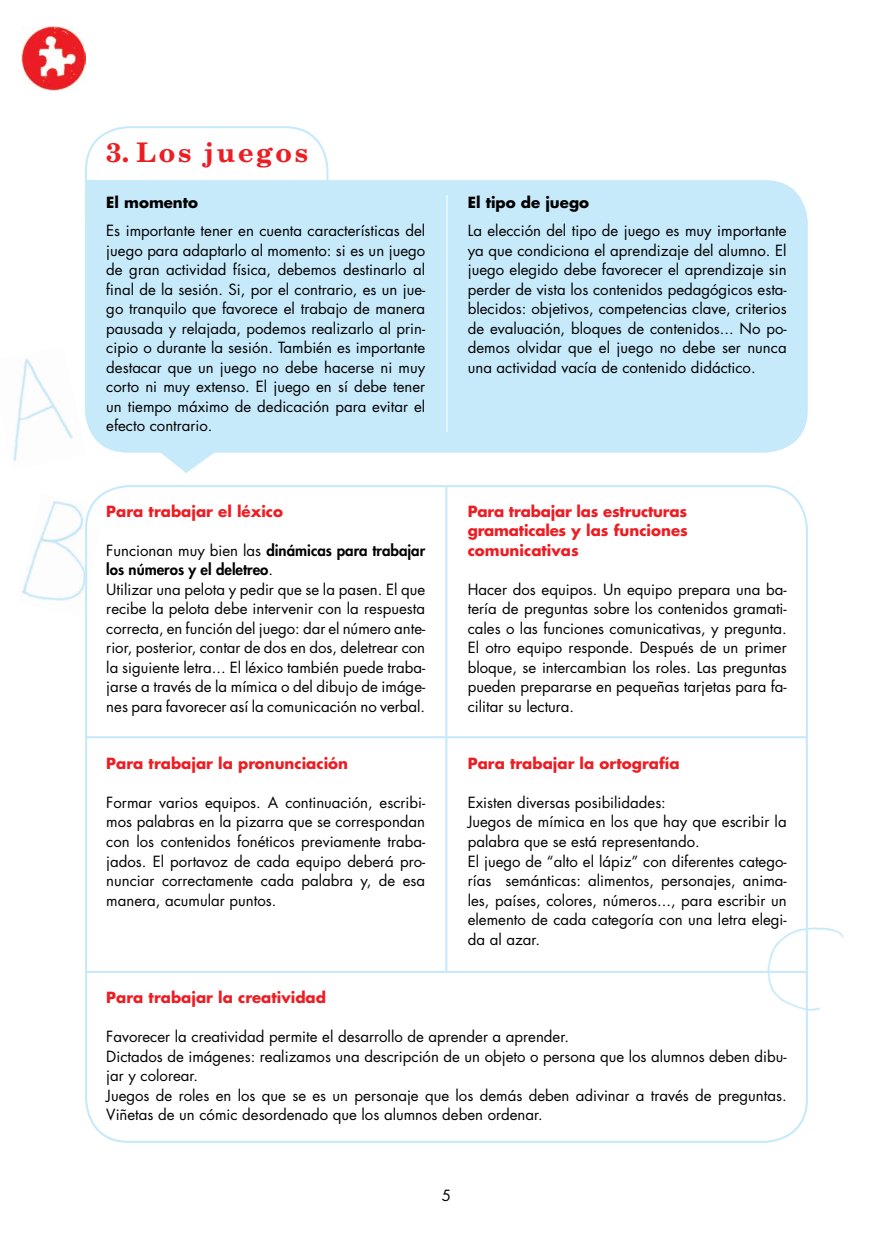
<style>
.page{position:relative;width:893px;height:1234px;background:#fff}
.page>*{position:absolute;margin:0;border:0;box-sizing:border-box;transform-origin:0 0}
.t1{font:700 27px "New Century Schlbk LT Std";letter-spacing:.1em;color:#ed1d24}
.t2{font:15px/19.5px "Futura Std";color:#000;text-align:justify}
.t3{font:700 15px/19.5px "Futura Std";color:#ed1d24;text-align:justify}
.t4{font:700 15px "Futura Std";color:#000}
.s1{font-weight:800}
</style>
<div class="page">
<div style="left:85px;top:180px;width:60px;height:134px;background:#c7eafb"></div>
<div style="left:85px;top:180px;width:723px;height:272px;background:#c7eafb;border-radius:43px"></div>
<img style="left:21px;top:26px;width:64px;height:64px">
<img style="left:21px;top:494px;width:84px;height:107px">
<svg style="left:86px;top:498px;width:19px;height:35px"></svg>
<img style="left:13px;top:359px;width:73px;height:102px">
<img style="left:762px;top:927px;width:82px;height:84px">
<hr style="left:86px;top:736px;width:721px;height:2px;background:#c7eafb">
<hr style="left:87px;top:970px;width:720px;height:2px;background:#c7eafb">
<hr style="left:445px;top:486px;width:2px;height:486px;background:#c7eafb">
<hr style="left:446px;top:195px;width:2px;height:237px;background:#fff">
<svg style="left:157px;top:452px;width:62px;height:21px"></svg>
<h1 class="t1" style="left:106px;top:135px;width:203px">3. Los juegos</h1>
<p class="t4" style="left:106px;top:192px;width:93px">El momento</p>
<p class="t2" style="left:106px;top:221px;width:320px">Es importante tener en cuenta características del juego para adaptarlo al momento: si es un juego de gran actividad física, debemos destinarlo al final de la sesión. Si, por el contrario, es un jue&shy;go tranquilo que favorece el trabajo de manera pausada y relajada, podemos realizarlo al prin&shy;cipio o durante la sesión. También es importante destacar que un juego no debe hacerse ni muy corto ni muy extenso. El juego en sí debe tener un tiempo máximo de dedicación para evitar el efecto contrario.</p>
<p class="t3" style="left:106px;top:501px;width:178px">Para trabajar el léxico</p>
<p class="t2" style="left:106px;top:540px;width:320px;text-align:left">Funcionan muy bien las <span class="s1">dinámicas para trabajar los números y el deletreo</span>.<br>Utilizar una pelota y pedir que se la pasen. El que recibe la pelota debe intervenir con la respuesta correcta, en función del juego: dar el número ante&shy;rior, posterior, contar de dos en dos, deletrear con la siguiente letra... El léxico también puede traba&shy;jarse a través de la mímica o del dibujo de imáge&shy;nes para favorecer así la comunicación no verbal.</p>
<p class="t3" style="left:106px;top:753px;width:243px">Para trabajar la pronunciación</p>
<p class="t2" style="left:106px;top:792px;width:320px">Formar varios equipos. A continuación, escribi&shy;mos palabras en la pizarra que se correspondan con los contenidos fonéticos previamente traba&shy;jados. El portavoz de cada equipo deberá pro&shy;nunciar correctamente cada palabra y, de esa manera, acumular puntos.</p>
<p class="t4" style="left:468px;top:192px;width:123px">El tipo de juego</p>
<p class="t2" style="left:468px;top:221px;width:320px">La elección del tipo de juego es muy importante ya que condiciona el aprendizaje del alumno. El juego elegido debe favorecer el aprendizaje sin perder de vista los contenidos pedagógicos esta&shy;blecidos: objetivos, competencias clave, criterios de evaluación, bloques de contenidos... No po&shy;demos olvidar que el juego no debe ser nunca una actividad vacía de contenido didáctico.</p>
<p class="t3" style="left:468px;top:501px;width:222px">Para trabajar las estructuras gramaticales y las funciones comunicativas</p>
<p class="t2" style="left:468px;top:579px;width:320px">Hacer dos equipos. Un equipo prepara una ba&shy;tería de preguntas sobre los contenidos gramati&shy;cales o las funciones comunicativas, y pregunta.<br>El otro equipo responde. Después de un primer bloque, se intercambian los roles. Las preguntas pueden prepararse en pequeñas tarjetas para fa&shy;cilitar su lectura.</p>
<p class="t3" style="left:468px;top:753px;width:213px">Para trabajar la ortografía</p>
<p class="t2" style="left:468px;top:792px;width:320px;text-align:left">Existen diversas posibilidades:<br>Juegos de mímica en los que hay que escribir la palabra que se está representando.<br>El juego de “alto el lápiz” con diferentes catego&shy;rías semánticas: alimentos, personajes, anima&shy;les, países, colores, números..., para escribir un elemento de cada categoría con una letra elegi&shy;da al azar.</p>
<p class="t3" style="left:106px;top:987px;width:221px">Para trabajar la creatividad</p>
<p class="t2" style="left:106px;top:1026px;width:682px;text-align:left">Favorecer la creatividad permite el desarrollo de aprender a aprender.<br>Dictados de imágenes: realizamos una descripción de un objeto o persona que los alumnos deben dibu&shy;jar y colorear.<br>Juegos de roles en los que se es un personaje que los demás deben adivinar a través de preguntas.<br>Viñetas de un cómic desordenado que los alumnos deben ordenar.</p>
<p class="t2" style="left:442px;top:1185px;width:11px">5</p>
</div>
